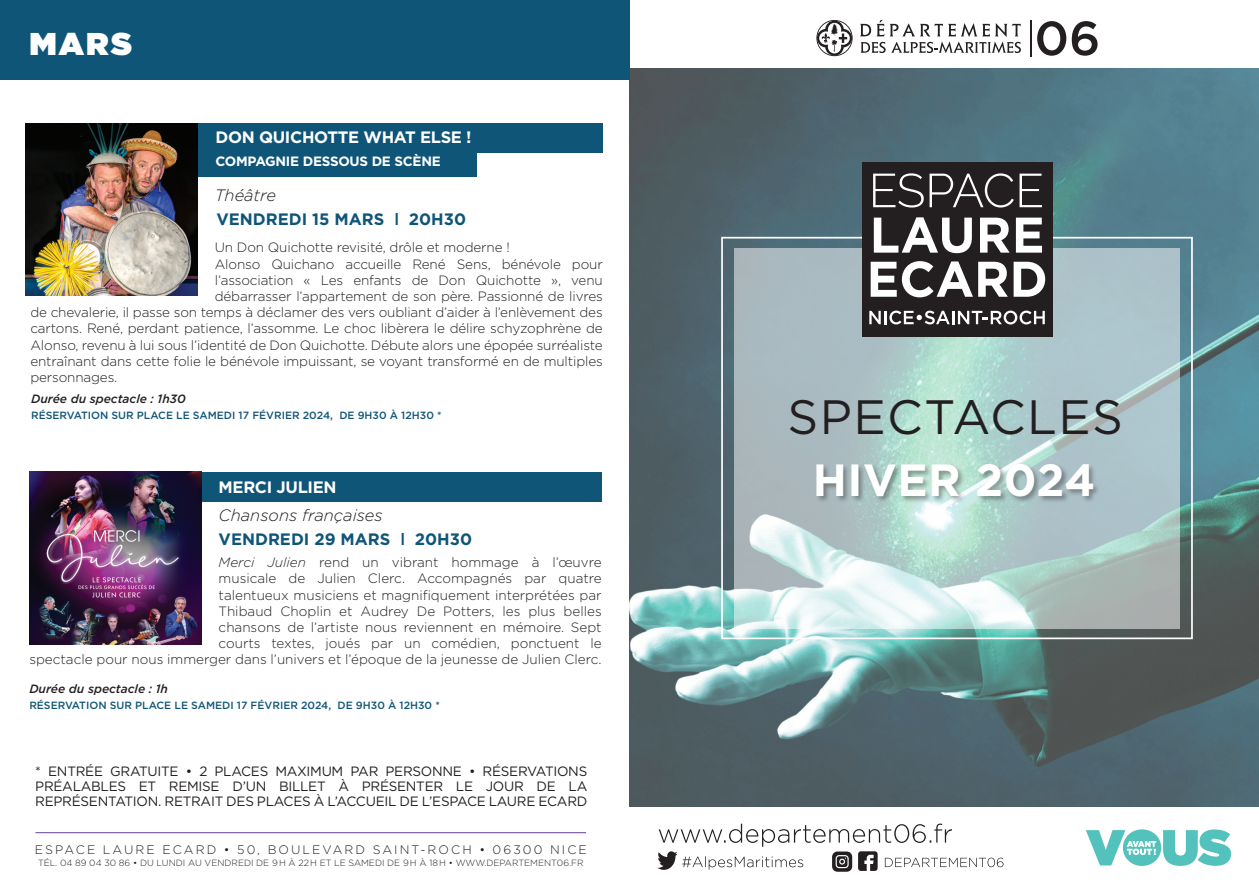
<style>
.page{position:relative;width:1259px;height:893px;background:#fff}
.page>*{position:absolute;margin:0;border:0;box-sizing:border-box;transform-origin:0 0}
.t1{font:48.15px "Gotham";letter-spacing:.03em;color:#231f20}
.t2{font:700 45px "Gotham";letter-spacing:.01em;color:#fff}
.t3{font:900 31.5px "Gotham";color:#fff}
.t4{font:700 16.5px "Gotham";color:#0f5578}
.t5{font:700 16.5px "Gotham";letter-spacing:-.02em;color:#fff}
.t6{font:italic 300 16.5px "Gotham";color:#231f20}
.t7{font:300 13.5px/16.2px "Gotham";letter-spacing:-.01em;color:#231f20;text-align:right}
.t8{font:13.5px/15px "Gotham";letter-spacing:-.02em;color:#231f20;text-align:justify}
.t9{font:700 13.5px "Gotham";letter-spacing:-.02em;color:#fff}
.t10{font:300 12.3px "Gotham";letter-spacing:.17em;color:#231f20}
.t11{font:italic 500 12px "Gotham";color:#231f20}
.t12{font:500 10.5px "Gotham";color:#0f5578}
.t13{font:300 9px "Gotham";color:#231f20}
.s1{font-weight:500}
.s2{font-style:italic}
</style>
<div class="page">
<div style="left:184px;top:472px;width:418px;height:29px;background:#0f5578"></div>
<img style="left:630px;top:68px;width:629px;height:739px">
<svg style="left:1085px;top:829px;width:146px;height:37px"></svg>
<svg style="left:657px;top:824px;width:346px;height:48px"></svg>
<svg style="left:734px;top:248px;width:445px;height:380px;background:#b4cacb"></svg>
<div style="left:721px;top:237px;width:471px;height:402px;border:2px solid #fff"></div>
<div style="left:815px;top:463px;width:285px;height:41px;background:#231f20;opacity:.4"></div>
<div style="left:862px;top:162px;width:190px;height:175px;background:#231f20"></div>
<svg style="left:874px;top:217px;width:98px;height:36px"></svg>
<svg style="left:980px;top:218px;width:29px;height:35px"></svg>
<svg style="left:1016px;top:218px;width:26px;height:35px"></svg>
<svg style="left:870px;top:262px;width:26px;height:35px"></svg>
<svg style="left:902px;top:261px;width:143px;height:36px"></svg>
<svg style="left:869px;top:311px;width:175px;height:13px"></svg>
<svg style="left:873px;top:173px;width:169px;height:35px"></svg>
<hr style="left:36px;top:832px;width:550px;height:1px;background:#674099">
<hr style="left:1030px;top:20px;width:1px;height:36px;background:#231f20">
<svg style="left:1037px;top:21px;width:60px;height:35px"></svg>
<svg style="left:860px;top:20px;width:161px;height:33px"></svg>
<svg style="left:816px;top:20px;width:36px;height:36px"></svg>
<div style="left:173px;top:123px;width:430px;height:29px;background:#0f5578"></div>
<div style="left:173px;top:147px;width:303px;height:29px;background:#0f5578"></div>
<img style="left:26px;top:124px;width:172px;height:172px">
<img style="left:29px;top:472px;width:173px;height:172px">
<div style="left:0;top:0;width:629px;height:79px;background:#0f5578"></div>
<h3 class="t3" style="left:29px;top:21px;width:104px">MARS</h3>
<p class="t5" style="left:215px;top:126px;width:258px">DON QUICHOTTE WHAT ELSE !</p>
<p class="t9" style="left:215px;top:152px;width:227px">COMPAGNIE DESSOUS DE SCÈNE</p>
<p class="t6" style="left:215px;top:185px;width:63px">Théâtre</p>
<p class="t4" style="left:216px;top:208px;width:251px">VENDREDI 15 MARS <span class="s1">l</span> 20H30</p>
<p class="t7" style="left:215px;top:239px;width:296px">Un Don Quichotte revisité, drôle et moderne !</p>
<p class="t7" style="left:215px;top:255px;width:389px">Alonso Quichano accueille René Sens, bénévole pour</p>
<p class="t7" style="left:215px;top:272px;width:389px">l’association « Les enfants de Don Quichotte », venu</p>
<p class="t7" style="left:215px;top:288px;width:389px">débarrasser l’appartement de son père. Passionné de livres</p>
<p class="t7" style="left:30px;top:304px;width:574px">de chevalerie, il passe son temps à déclamer des vers oubliant d’aider à l’enlèvement des</p>
<p class="t7" style="left:30px;top:320px;width:574px">cartons. René, perdant patience, l’assomme. Le choc libèrera le délire schyzophrène de</p>
<p class="t7" style="left:30px;top:336px;width:574px">Alonso, revenu à lui sous l’identité de Don Quichotte. Débute alors une épopée surréaliste</p>
<p class="t7" style="left:30px;top:353px;width:574px">entraînant dans cette folie le bénévole impuissant, se voyant transformé en de multiples</p>
<p class="t7" style="left:30px;top:369px;width:88px">personnages.</p>
<p class="t11" style="left:31px;top:391px;width:156px">Durée du spectacle : 1h30</p>
<p class="t12" style="left:31px;top:409px;width:412px">RÉSERVATION SUR PLACE LE SAMEDI 17 FÉVRIER 2024, DE 9H30 À 12H30 *</p>
<p class="t5" style="left:219px;top:476px;width:119px">MERCI JULIEN</p>
<p class="t6" style="left:219px;top:505px;width:166px">Chansons françaises</p>
<p class="t4" style="left:219px;top:529px;width:255px">VENDREDI 29 MARS <span class="s1">l</span> 20H30</p>
<p class="t7" style="left:29px;top:554px;width:574px"><span class="s2">Merci Julien</span> rend un vibrant hommage à l’œuvre<br>musicale de Julien Clerc. Accompagnés par quatre<br>talentueux musiciens et magnifiquement interprétées par<br>Thibaud Choplin et Audrey De Potters, les plus belles<br>chansons de l’artiste nous reviennent en mémoire. Sept<br>courts textes, joués par un comédien, ponctuent le<br>spectacle pour nous immerger dans l’univers et l’époque de la jeunesse de Julien Clerc.</p>
<p class="t11" style="left:29px;top:681px;width:140px">Durée du spectacle : 1h</p>
<p class="t12" style="left:29px;top:699px;width:412px">RÉSERVATION SUR PLACE LE SAMEDI 17 FÉVRIER 2024, DE 9H30 À 12H30 *</p>
<p class="t8" style="left:35px;top:763px;width:553px">* ENTRÉE GRATUITE • 2 PLACES MAXIMUM PAR PERSONNE • RÉSERVATIONS PRÉALABLES ET REMISE D’UN BILLET À PRÉSENTER LE JOUR DE LA REPRÉSENTATION. RETRAIT DES PLACES À L’ACCUEIL DE L’ESPACE LAURE ECARD</p>
<p class="t10" style="left:35px;top:842px;width:553px">ESPACE LAURE ECARD • 50, BOULEVARD SAINT-ROCH • 06300 NICE</p>
<p class="t13" style="left:38px;top:857px;width:547px">TÉL. 04 89 04 30 86 • DU LUNDI AU VENDREDI DE 9 H À 22 H ET LE SAMEDI DE 9 H À 18 H • WWW.DEPARTEMENT06.FR</p>
<h1 class="t1" style="left:787px;top:386px;width:337px">SPECTACLES</h1>
<h2 class="t2" style="left:813px;top:450px;width:284px">HIVER 2024</h2>
</div>
